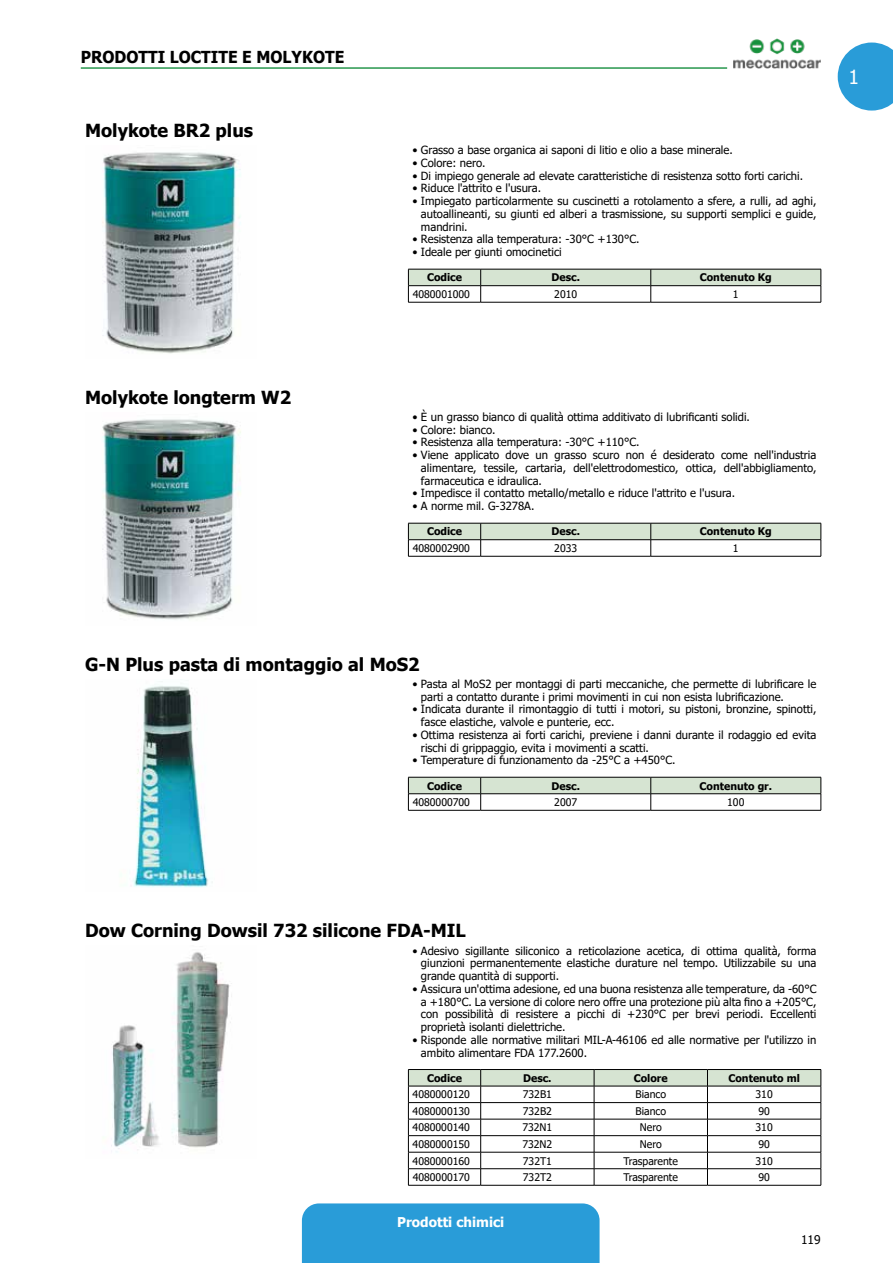
<style>
.page{position:relative;width:893px;height:1263px;background:#fff}
.page>*{position:absolute;margin:0;border:0;box-sizing:border-box;transform-origin:0 0}
.t1{font:19.5px "Tahoma";color:#fff}
.t2{font:700 18px "Tahoma";color:#000}
.t3{font:700 16.5px "Tahoma";color:#000;scale:.95 1}
.t4{font:700 13.5px "Tahoma";color:#fff}
.t5{font:12px "Tahoma";color:#000}
.t6{font:11.25px/12.8px "Tahoma";color:#000;text-align:justify}
.t7{font:10.5px "Tahoma";color:#000}
.t8{font:700 10.5px "Tahoma";color:#000}
</style>
<div class="page">
<div style="left:302px;top:1203px;width:298px;height:60px;background:#299cd8"></div>
<svg style="left:838px;top:43px;width:55px;height:68px;background:#4aabde"></svg>
<img style="left:733px;top:38px;width:88px;height:31px">
<hr style="left:81px;top:67px;width:646px;height:2px;background:#28974e">
<img style="left:102px;top:152px;width:139px;height:202px">
<svg style="left:408px;top:269px;width:414px;height:33px"></svg>
<hr style="left:408px;top:302px;width:73px;height:1px;background:#000">
<hr style="left:481px;top:302px;width:170px;height:1px;background:#000">
<hr style="left:651px;top:302px;width:170px;height:1px;background:#000">
<img style="left:102px;top:419px;width:139px;height:201px">
<svg style="left:408px;top:523px;width:414px;height:33px"></svg>
<hr style="left:408px;top:556px;width:73px;height:1px;background:#000">
<hr style="left:481px;top:556px;width:170px;height:1px;background:#000">
<hr style="left:651px;top:556px;width:170px;height:1px;background:#000">
<img style="left:130px;top:681px;width:83px;height:207px">
<svg style="left:408px;top:777px;width:414px;height:33px"></svg>
<hr style="left:408px;top:810px;width:73px;height:1px;background:#000">
<hr style="left:481px;top:810px;width:170px;height:1px;background:#000">
<hr style="left:651px;top:810px;width:170px;height:1px;background:#000">
<img style="left:111px;top:952px;width:121px;height:200px">
<svg style="left:408px;top:1069px;width:414px;height:116px"></svg>
<hr style="left:408px;top:1185px;width:73px;height:1px;background:#000">
<hr style="left:481px;top:1185px;width:113px;height:1px;background:#000">
<hr style="left:594px;top:1185px;width:113px;height:1px;background:#000">
<hr style="left:707px;top:1185px;width:114px;height:1px;background:#000">
<h3 class="t3" style="left:81px;top:45px;width:23px">Prodotti</h3>
<h3 class="t3" style="left:170px;top:45px;width:21px">Loctite</h3>
<h3 class="t3" style="left:242px;top:45px;width:42px">e Moly</h3>
<h3 class="t3" style="left:302px;top:45px;width:24px">kote</h3>
<h2 class="t2" style="left:85px;top:118px;width:170px">Molykote BR2 plus</h2>
<h2 class="t2" style="left:85px;top:385px;width:208px">Molykote longterm W2</h2>
<p class="t6" style="left:412px;top:144px;width:322px">• Grasso a base organica ai saponi di litio e olio a base minerale.</p>
<p class="t6" style="left:412px;top:157px;width:75px">• Colore: nero.</p>
<p class="t6" style="left:412px;top:170px;width:392px">• Di impiego generale ad elevate caratteristiche di resistenza sotto forti carichi.</p>
<p class="t6" style="left:412px;top:183px;width:130px">• Riduce l'attrito e l'usura.</p>
<p class="t6" style="left:421px;top:195px;width:397px;text-indent:-9px">• Impiegato particolarmente su cuscinetti a rotolamento a sfere, a rulli, ad aghi, autoallineanti, su giunti ed alberi a trasmissione, su supporti semplici e guide, mandrini.</p>
<p class="t6" style="left:412px;top:234px;width:229px">• Resistenza alla temperatura: -30°C +130°C.</p>
<p class="t6" style="left:412px;top:246px;width:151px">• Ideale per giunti omocinetici</p>
<p class="t8" style="left:427px;top:270px;width:37px">Codice</p>
<p class="t8" style="left:551px;top:270px;width:30px">Desc.</p>
<p class="t8" style="left:700px;top:270px;width:74px">Contenuto Kg</p>
<p class="t7" style="left:413px;top:287px;width:59px">4080001000</p>
<p class="t7" style="left:554px;top:287px;width:24px">2010</p>
<p class="t7" style="left:733px;top:287px;width:7px">1</p>
<h1 class="t1" style="left:848px;top:64px;width:12px">1</h1>
<p class="t6" style="left:412px;top:411px;width:339px">• È un grasso bianco di qualità ottima additivato di lubrificanti solidi.</p>
<p class="t6" style="left:412px;top:424px;width:85px">• Colore: bianco.</p>
<p class="t6" style="left:412px;top:437px;width:229px">• Resistenza alla temperatura: -30°C +110°C.</p>
<p class="t6" style="left:421px;top:449px;width:397px;text-indent:-9px">• Viene applicato dove un grasso scuro non é desiderato come nell'industria alimentare, tessile, cartaria, dell'elettrodomestico, ottica, dell'abbigliamento, farmaceutica e idraulica.</p>
<p class="t6" style="left:412px;top:488px;width:324px">• Impedisce il contatto metallo/metallo e riduce l'attrito e l'usura.</p>
<p class="t6" style="left:412px;top:500px;width:123px">• A norme mil. G-3278A.</p>
<p class="t8" style="left:427px;top:524px;width:37px">Codice</p>
<p class="t8" style="left:551px;top:524px;width:30px">Desc.</p>
<p class="t8" style="left:700px;top:524px;width:74px">Contenuto Kg</p>
<p class="t7" style="left:413px;top:541px;width:59px">4080002900</p>
<p class="t7" style="left:554px;top:541px;width:24px">2033</p>
<p class="t7" style="left:733px;top:541px;width:7px">1</p>
<h2 class="t2" style="left:85px;top:651px;width:336px">G-N Plus pasta di montaggio al MoS2</h2>
<p class="t6" style="left:421px;top:678px;width:397px;text-indent:-9px">• Pasta al MoS2 per montaggi di parti meccaniche, che permette di lubrificare le parti a contatto durante i primi movimenti in cui non esista lubrificazione.</p>
<p class="t6" style="left:421px;top:703px;width:397px;text-indent:-9px">• Indicata durante il rimontaggio di tutti i motori, su pistoni, bronzine, spinotti, fasce elastiche, valvole e punterie, ecc.</p>
<p class="t6" style="left:421px;top:729px;width:397px;text-indent:-9px">• Ottima resistenza ai forti carichi, previene i danni durante il rodaggio ed evita rischi di grippaggio, evita i movimenti a scatti.</p>
<p class="t6" style="left:412px;top:754px;width:265px">• Temperature di funzionamento da -25°C a +450°C.</p>
<p class="t8" style="left:427px;top:778px;width:37px">Codice</p>
<p class="t8" style="left:551px;top:778px;width:30px">Desc.</p>
<p class="t8" style="left:699px;top:778px;width:74px">Contenuto gr.</p>
<p class="t7" style="left:413px;top:795px;width:59px">4080000700</p>
<p class="t7" style="left:554px;top:795px;width:24px">2007</p>
<p class="t7" style="left:727px;top:795px;width:19px">100</p>
<h2 class="t2" style="left:85px;top:918px;width:382px">Dow Corning Dowsil 732 silicone FDA-MIL</h2>
<p class="t6" style="left:421px;top:945px;width:397px;text-indent:-9px">• Adesivo sigillante siliconico a reticolazione acetica, di ottima qualità, forma giunzioni permanentemente elastiche durature nel tempo. Utilizzabile su una grande quantità di supporti.</p>
<p class="t6" style="left:421px;top:983px;width:397px;text-indent:-9px">• Assicura un'ottima adesione, ed una buona resistenza alle temperature, da -60°C a +180°C. La versione di colore nero offre una protezione più alta fino a +205°C, con possibilità di resistere a picchi di +230°C per brevi periodi. Eccellenti proprietà isolanti dielettriche.</p>
<p class="t6" style="left:421px;top:1034px;width:397px;text-indent:-9px">• Risponde alle normative militari MIL-A-46106 ed alle normative per l'utilizzo in ambito alimentare FDA 177.2600.</p>
<p class="t8" style="left:427px;top:1070px;width:37px">Codice</p>
<p class="t8" style="left:523px;top:1070px;width:30px">Desc.</p>
<p class="t8" style="left:634px;top:1070px;width:35px">Colore</p>
<p class="t8" style="left:728px;top:1070px;width:73px">Contenuto ml</p>
<p class="t7" style="left:413px;top:1087px;width:59px">4080000120</p>
<p class="t7" style="left:523px;top:1087px;width:31px">732B1</p>
<p class="t7" style="left:635px;top:1087px;width:32px">Bianco</p>
<p class="t7" style="left:756px;top:1087px;width:19px">310</p>
<p class="t7" style="left:413px;top:1104px;width:59px">4080000130</p>
<p class="t7" style="left:523px;top:1104px;width:31px">732B2</p>
<p class="t7" style="left:635px;top:1104px;width:32px">Bianco</p>
<p class="t7" style="left:758px;top:1104px;width:13px">90</p>
<p class="t7" style="left:413px;top:1120px;width:59px">4080000140</p>
<p class="t7" style="left:522px;top:1120px;width:31px">732N1</p>
<p class="t7" style="left:640px;top:1120px;width:23px">Nero</p>
<p class="t7" style="left:756px;top:1120px;width:19px">310</p>
<p class="t7" style="left:413px;top:1137px;width:59px">4080000150</p>
<p class="t7" style="left:522px;top:1137px;width:31px">732N2</p>
<p class="t7" style="left:640px;top:1137px;width:23px">Nero</p>
<p class="t7" style="left:758px;top:1137px;width:13px">90</p>
<p class="t7" style="left:413px;top:1153px;width:59px">4080000160</p>
<p class="t7" style="left:523px;top:1153px;width:31px">732T1</p>
<p class="t7" style="left:624px;top:1153px;width:56px">Trasparente</p>
<p class="t7" style="left:756px;top:1153px;width:19px">310</p>
<p class="t7" style="left:413px;top:1170px;width:59px">4080000170</p>
<p class="t7" style="left:523px;top:1170px;width:31px">732T2</p>
<p class="t7" style="left:624px;top:1170px;width:56px">Trasparente</p>
<p class="t7" style="left:758px;top:1170px;width:13px">90</p>
<p class="t4" style="left:397px;top:1212px;width:109px">Prodotti chimici</p>
<p class="t5" style="left:801px;top:1231px;width:21px">119</p>
</div>
